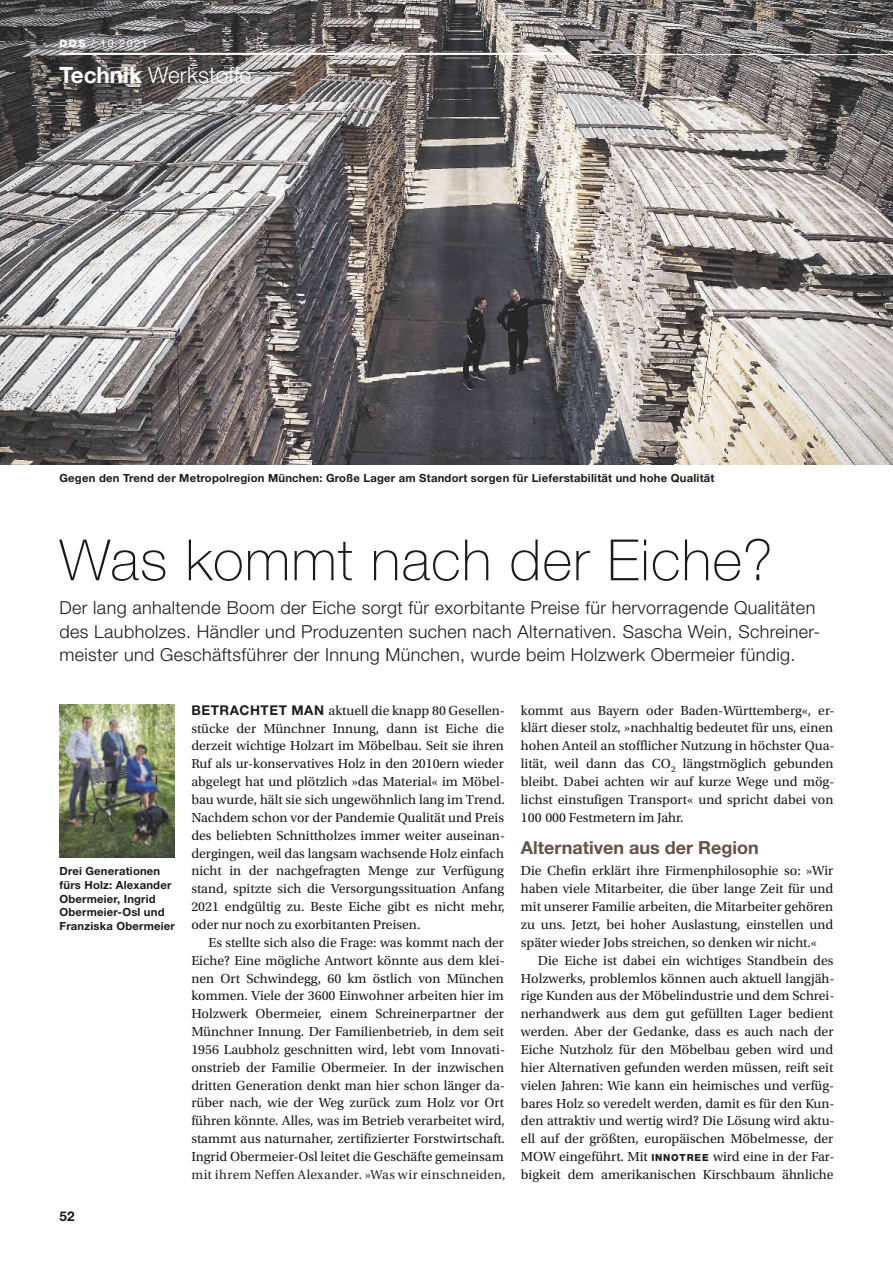
<style>
.page{position:relative;width:893px;height:1263px;background:#fff}
.page>*{position:absolute;margin:0;border:0;box-sizing:border-box;transform-origin:0 0}
.t1{font:100 57px "Helvetica Neue LT Std";letter-spacing:.02em;color:#1a1a18}
.t2{font:300 22.5px "Helvetica Neue LT Std";color:#fff}
.t3{font:300 18px/23.4px "Helvetica Neue LT Std";letter-spacing:.02em;color:#1a1a18}
.t4{font:700 18px "Helvetica Neue LT Std";color:#684f47}
.t5{font:13.8px/17.9px "Utopia Std";color:#1a1a18;text-align:justify}
.t6{font:700 13.5px "Helvetica Neue LT Std";color:#1a1a18}
.t7{font:12.75px "Utopia";letter-spacing:.02em;color:#231f20}
.t8{font:700 11.25px/13.6px "Helvetica Neue LT Std";letter-spacing:.02em;color:#1a1a18}
.t9{font:10.5px "Helvetica Neue LT Std";letter-spacing:.14em;color:#fff}
.s1{font-weight:800}
.s2{font-weight:700}
.s3{font-family:"Helvetica Neue LT Std";font-weight:700;font-size:13.5px}
.s4{font-family:"Helvetica Neue LT Std";font-weight:800;font-size:9.75px}
</style>
<div class="page">
<img style="left:0;top:0;width:893px;height:465px">
<img style="left:60px;top:705px;width:114px;height:152px">
<hr style="left:60px;top:53px;width:510px;height:2px;background:#fff">
<hr style="left:587px;top:54px;width:306px;height:1px;background:#fff">
<p class="t9" style="left:60px;top:37px;width:89px"><span class="s1">DDS</span> / 10 2021</p>
<h2 class="t2" style="left:60px;top:62px;width:193px"><span class="s2">Technik</span> Werkstoffe</h2>
<p class="t8" style="left:60px;top:471px;width:656px">Gegen den Trend der Metropolregion München: Große Lager am Standort sorgen für Lieferstabilität und hohe Qualität</p>
<h1 class="t1" style="left:60px;top:527px;width:715px">Was kommt nach der Eiche?</h1>
<p class="t3" style="left:60px;top:596px;width:762px">Der lang anhaltende Boom der Eiche sorgt für exorbitante Preise für hervorragende Qualitäten des Laubholzes. Händler und Produzenten suchen nach Alternativen. Sascha Wein, Schreiner&shy;meister und Geschäftsführer der Innung München, wurde beim Holzwerk Obermeier fündig.</p>
<p class="t8" style="left:60px;top:864px;width:117px">Drei Generationen fürs Holz: Alexander<br>Obermeier, Ingrid<br>Obermeier-Osl und<br>Franziska Obermeier</p>
<p class="t6" style="left:60px;top:1208px;width:17px">52</p>
<p class="t5" style="left:191px;top:701px;width:315px"><span class="s3">BETRACHTET MAN</span> aktuell die knapp 80 Gesellen&shy;stücke der Münchner Innung, dann ist Eiche die derzeit wichtige Holzart im Möbelbau. Seit sie ihren Ruf als ur-konservatives Holz in den 2010ern wieder abgelegt hat und plötzlich »das Material« im Möbel&shy;bau wurde, hält sie sich ungewöhnlich lang im Trend.<br>Nachdem schon vor der Pandemie Qualität und Preis des beliebten Schnittholzes immer weiter auseinan&shy;dergingen, weil das langsam wachsende Holz einfach nicht in der nachgefragten Menge zur Verfügung stand, spitzte sich die Versorgungssituation Anfang 2021 endgültig zu. Beste Eiche gibt es nicht mehr, oder nur noch zu exorbitanten Preisen.</p>
<p class="t5" style="left:191px;top:934px;width:315px;text-indent:17px">Es stellte sich also die Frage: was kommt nach der Eiche? Eine mögliche Antwort könnte aus dem klei&shy;nen Ort Schwindegg, 60 km östlich von München kommen. Viele der 3600 Einwohner arbeiten hier im Holzwerk Obermeier, einem Schreinerpartner der Münchner Innung. Der Familienbetrieb, in dem seit 1956 Laubholz geschnitten wird, lebt vom Innovati&shy;onstrieb der Familie Obermeier. In der inzwischen dritten Generation denkt man hier schon länger da&shy;rüber nach, wie der Weg zurück zum Holz vor Ort führen könnte. Alles, was im Betrieb verarbeitet wird, stammt aus naturnaher, zertifizierter Forstwirtschaft.<br>Ingrid Obermeier-Osl leitet die Geschäfte gemeinsam mit ihrem Neffen Max. »Was wir einschneiden,</p>
<p class="t7" style="left:191px;top:1168px;width:316px">mit ihrem Neffen Alexander. »Was wir einschneiden,</p>
<p class="t5" style="left:521px;top:701px;width:315px">kommt aus Bayern oder Baden-Württemberg«, er&shy;klärt dieser stolz, »nachhaltig bedeutet für uns, einen hohen Anteil an stofflicher Nutzung in höchster Qua&shy;lität, weil dann das CO<sub>2</sub> längstmöglich gebunden bleibt. Dabei achten wir auf kurze Wege und mög&shy;lichst einstufigen Transport« und spricht dabei von 100 000 Festmetern im Jahr.</p>
<h3 class="t4" style="left:521px;top:836px;width:239px">Alternativen aus der Region</h3>
<p class="t5" style="left:521px;top:862px;width:314px">Die Chefin erklärt ihre Firmenphilosophie so: »Wir haben viele Mitarbeiter, die über lange Zeit für und mit unserer Familie arbeiten, die Mitarbeiter gehören zu uns. Jetzt, bei hoher Auslastung, einstellen und später wieder Jobs streichen, so denken wir nicht.«</p>
<p class="t5" style="left:521px;top:951px;width:315px;text-indent:17px">Die Eiche ist dabei ein wichtiges Standbein des Holzwerks, problemlos können auch aktuell langjäh&shy;rige Kunden aus der Möbelindustrie und dem Schrei&shy;nerhandwerk aus dem gut gefüllten Lager bedient werden. Aber der Gedanke, dass es auch nach der Eiche Nutzholz für den Möbelbau geben wird und hier Alternativen gefunden werden müssen, reift seit vielen Jahren: Wie kann ein heimisches und verfüg&shy;bares Holz so veredelt werden, damit es für den Kun&shy;den attraktiv und wertig wird? Die Lösung wird aktu&shy;ell auf der größten, europäischen Möbelmesse, der MOW eingeführt. Mit <span class="s4">INNOTREE</span> wird eine in der Far&shy;bigkeit dem amerikanischen Kirschbaum ähnliche</p>
</div>
